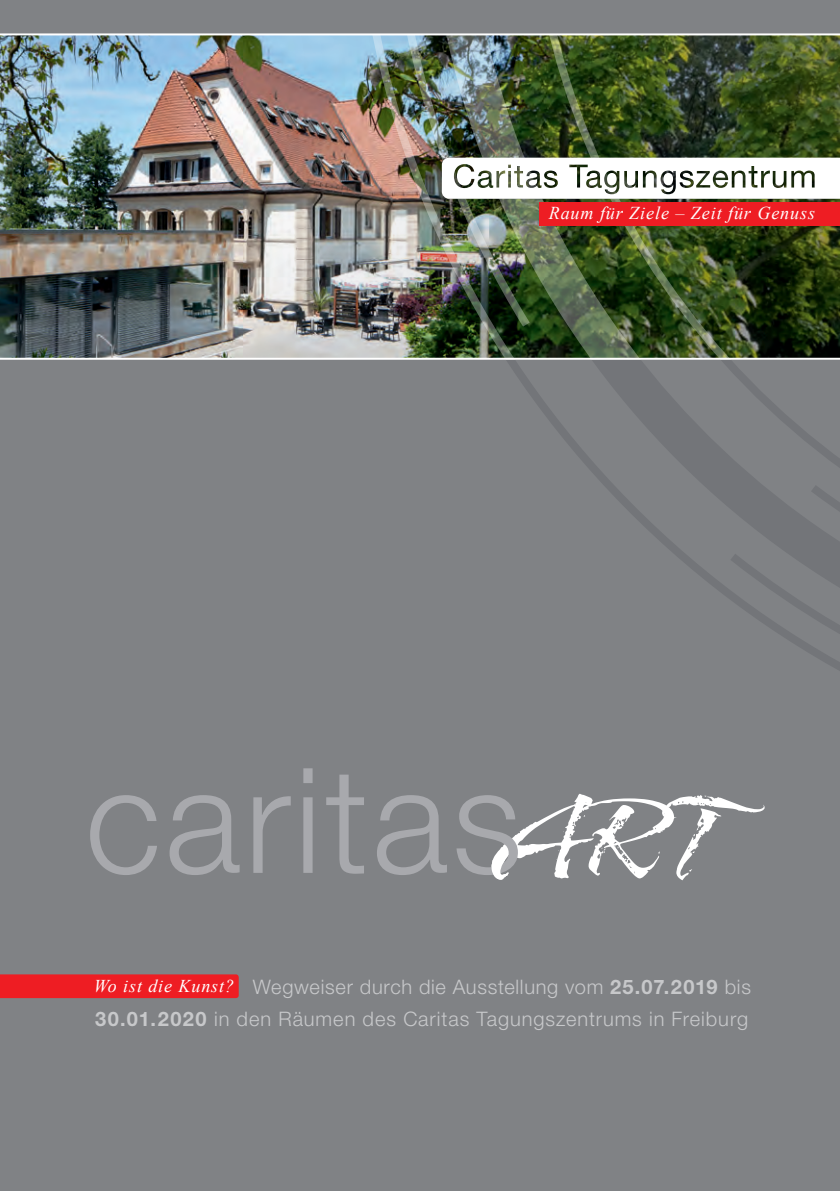
<style>
.page{position:relative;width:840px;height:1191px;background:#fff}
.page>*{position:absolute;margin:0;border:0;box-sizing:border-box;transform-origin:0 0}
.t1{font:128.6px "Arid ITC";color:#fff}
.t2{font:300 20px/32px "Helvetica Neue";letter-spacing:.04em;color:#c7c8ca;text-align:right}
.t3{font:italic 18px "Times New Roman";letter-spacing:.05em;color:#fff}
.s1{font-weight:700}
</style>
<div class="page">
<div style="left:0;top:359px;width:839px;height:832px;background:#808285"></div>
<img style="left:0;top:35px;width:355px;height:323px">
<img style="left:355px;top:35px;width:484px;height:323px">
<svg style="left:507px;top:360px;width:332px;height:310px"></svg>
<div style="left:0;top:0;width:839px;height:34px;background:#808285"></div>
<hr style="left:0;top:358px;width:839px;height:2px;background:#fff">
<hr style="left:0;top:33px;width:839px;height:2px;background:#fff">
<div style="left:0;top:974px;width:238px;height:24px;background:#ee1d23"></div>
<img style="left:406px;top:33px;width:433px;height:293px">
<svg style="left:90px;top:795px;width:67px;height:80px"></svg>
<svg style="left:169px;top:795px;width:70px;height:80px"></svg>
<svg style="left:253px;top:796px;width:37px;height:77px"></svg>
<svg style="left:303px;top:768px;width:9px;height:105px"></svg>
<svg style="left:326px;top:774px;width:38px;height:99px"></svg>
<svg style="left:377px;top:795px;width:69px;height:80px"></svg>
<svg style="left:456px;top:795px;width:61px;height:80px"></svg>
<p class="t3" style="left:548px;top:201px;width:268px">Raum für Ziele – Zeit für Genuss</p>
<h1 class="t1" style="left:493px;top:769px;width:218px">Art</h1>
<p class="t3" style="left:94px;top:973px;width:142px">Wo ist die Kunst?</p>
<p class="t2" style="left:95px;top:970px;width:657px">Wegweiser durch die Ausstellung vom <span class="s1">25.07.2019</span> bis<br><span class="s1">30.01.2020</span> in den Räumen des Caritas Tagungszentrums in Freiburg</p>
</div>
